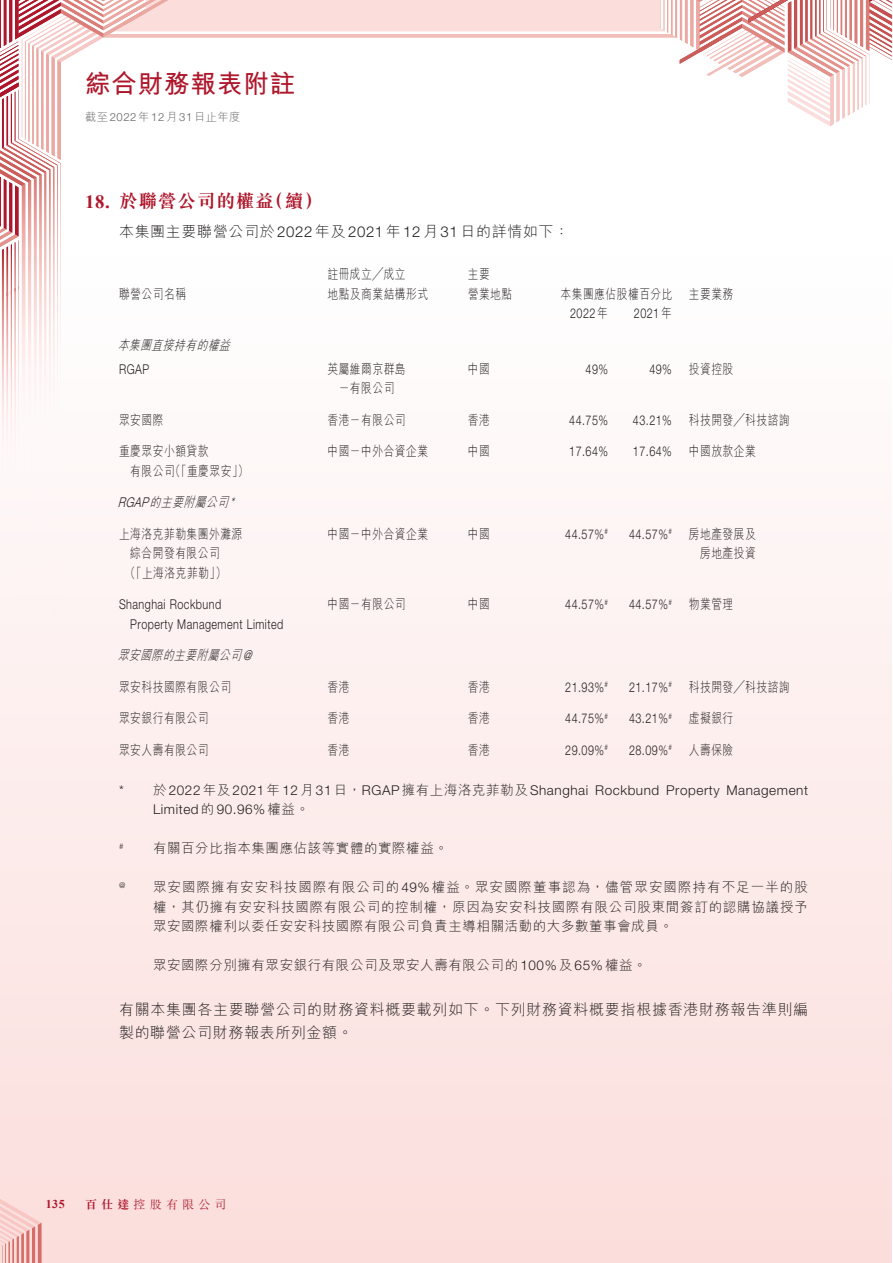
<style>
.page{position:relative;width:893px;height:1263px;background:#fff}
.page>*{position:absolute;margin:0;border:0;box-sizing:border-box;transform-origin:0 0}
.t1{font:700 25.5px "M Hei HK";letter-spacing:.035em;color:#ae172b}
._3__標題{font:700 18.75px "M Sung HK";letter-spacing:.04em;color:#ae172b}
._3__標題-2{font:700 18.75px "Times New Roman";color:#ae172b}
._1__內文{font:300 15px/22.5px "M Hei HK";letter-spacing:.045em;color:#231f20}
._2__附註內文{font:300 13.5px "M Hei HK";letter-spacing:.04em;color:#231f20;scale:.8 1}
._2__附註內文-2{font:300 13.5px "Helvetica Neue LT Std";letter-spacing:.04em;color:#231f20;scale:.8 1}
._2__附註內文-3{font:300 13.5px/19.5px "M Hei HK";letter-spacing:.04em;color:#231f20}
._2__附註內文-4{font:300 13.5px "Helvetica Neue LT Std";letter-spacing:.04em;color:#231f20}
._2__附註內文-5{font:300 13.5px "M Hei HK";letter-spacing:.075em;color:#231f20}
._2__附註內文-6{font:italic 300 13.5px "M Hei HK";color:#231f20;scale:.8 1}
.t2{font:300 12px "M Sung HK";letter-spacing:.35em;color:#ae172b}
.t3{font:700 12px "Times New Roman";color:#ae172b}
.t4{font:300 11.25px "M Hei HK";letter-spacing:.04em;color:#636366}
._2__附註內文-7{font:300 7.8px "Helvetica Neue LT Std";color:#231f20}
.s1{font-family:"Helvetica Neue LT Std"}
.s2{font-family:"M Hei HK"}
.s3{font-weight:700}
</style>
<div class="page">
<svg style="left:0;top:0;width:892px;height:256px"></svg>
<div style="left:0;top:256px;width:892px;height:1007px;background:linear-gradient(to bottom,#fefefe,#fbdedc)"></div>
<h1 class="t1" style="left:85px;top:65px;width:212px">綜合財務報表附註</h1>
<p class="t4" style="left:85px;top:111px;width:157px">截至<span class="s1">2022</span>年<span class="s1">12</span> 月<span class="s1">31</span> 日止年度</p>
<p class="_3__標題-2" style="left:85px;top:189px;width:26px">18.</p>
<p class="_3__標題" style="left:265px;top:192px;width:59px">（續(</p>
<p class="_3__標題" style="left:119px;top:192px;width:156px">於聯營公司的權益</p>
<p class="_1__內文" style="left:119px;top:220px;width:452px">本集團主要聯營公司於<span class="s1">2022</span>年及<span class="s1">2021</span>年<span class="s1">12</span> 月<span class="s1">31</span> 日的詳情如下：</p>
<p class="_2__附註內文" style="left:119px;top:287px;width:85px">聯營公司名稱</p>
<p class="_2__附註內文-6" style="left:118px;top:338px;width:146px">本集團直接持有的權益</p>
<p class="_2__附註內文-2" style="left:119px;top:361px;width:39px">RGAP</p>
<p class="_2__附註內文" style="left:119px;top:413px;width:57px">眾安國際</p>
<p class="_2__附註內文" style="left:119px;top:444px;width:113px">重慶眾安小額貸款</p>
<p class="_2__附註內文" style="left:170px;top:464px;width:100px">（「重慶眾安 (「</p>
<p class="_2__附註內文" style="left:130px;top:464px;width:57px">有限公司</p>
<p class="_2__附註內文-6" style="left:118px;top:495px;width:152px"><span class="s1">RGAP</span>的主要附屬公司<span class="s1">*</span></p>
<p class="_2__附註內文" style="left:119px;top:527px;width:156px">上海洛克菲勒集團外灘源</p>
<p class="_2__附註內文" style="left:130px;top:546px;width:113px">綜合開發有限公司</p>
<p class="_2__附註內文" style="left:125px;top:566px;width:128px">（「上海洛克菲勒 (「</p>
<p class="_2__附註內文-2" style="left:119px;top:596px;width:129px">Shanghai Rockbund</p>
<p class="_2__附註內文-2" style="left:130px;top:616px;width:193px">Property Management Limited</p>
<p class="_2__附註內文-6" style="left:118px;top:648px;width:174px">眾安國際的主要附屬公司<span class="s1">@</span></p>
<p class="_2__附註內文" style="left:119px;top:680px;width:142px">眾安科技國際有限公司</p>
<p class="_2__附註內文" style="left:119px;top:711px;width:113px">眾安銀行有限公司</p>
<p class="_2__附註內文" style="left:119px;top:743px;width:113px">眾安人壽有限公司</p>
<p class="_2__附註內文" style="left:327px;top:267px;width:99px">註冊成立╱成立</p>
<p class="_2__附註內文" style="left:327px;top:287px;width:128px">地點及商業結構形式</p>
<p class="_2__附註內文" style="left:468px;top:267px;width:29px">主要</p>
<p class="_2__附註內文" style="left:468px;top:287px;width:57px">營業地點</p>
<p class="_2__附註內文" style="left:327px;top:362px;width:99px">英屬維爾京群島</p>
<p class="_2__附註內文" style="left:468px;top:362px;width:29px">中國</p>
<p class="_2__附註內文" style="left:339px;top:381px;width:71px">－有限公司</p>
<p class="_2__附註內文" style="left:327px;top:413px;width:99px">香港－有限公司</p>
<p class="_2__附註內文" style="left:468px;top:413px;width:29px">香港</p>
<p class="_2__附註內文" style="left:327px;top:444px;width:128px">中國－中外合資企業</p>
<p class="_2__附註內文" style="left:468px;top:444px;width:29px">中國</p>
<p class="_2__附註內文" style="left:327px;top:527px;width:128px">中國－中外合資企業</p>
<p class="_2__附註內文" style="left:468px;top:527px;width:29px">中國</p>
<p class="_2__附註內文" style="left:327px;top:597px;width:99px">中國－有限公司</p>
<p class="_2__附註內文" style="left:468px;top:597px;width:29px">中國</p>
<p class="_2__附註內文" style="left:327px;top:680px;width:29px">香港</p>
<p class="_2__附註內文" style="left:468px;top:680px;width:29px">香港</p>
<p class="_2__附註內文" style="left:327px;top:711px;width:29px">香港</p>
<p class="_2__附註內文" style="left:468px;top:711px;width:29px">香港</p>
<p class="_2__附註內文" style="left:327px;top:743px;width:29px">香港</p>
<p class="_2__附註內文" style="left:468px;top:743px;width:29px">香港</p>
<p class="_2__附註內文" style="left:561px;top:287px;width:142px">本集團應佔股權百分比</p>
<p class="_2__附註內文" style="left:689px;top:287px;width:57px">主要業務</p>
<p class="_2__附註內文-2" style="left:570px;top:305px;width:49px">2022<span class="s2">年</span></p>
<p class="_2__附註內文-2" style="left:634px;top:305px;width:49px">2021 <span class="s2">年</span></p>
<p class="_2__附註內文-2" style="left:586px;top:361px;width:30px">49%</p>
<p class="_2__附註內文-2" style="left:649px;top:361px;width:30px">49%</p>
<p class="_2__附註內文" style="left:689px;top:362px;width:57px">投資控股</p>
<p class="_2__附註內文-2" style="left:569px;top:412px;width:50px">44.75%</p>
<p class="_2__附註內文-2" style="left:633px;top:412px;width:50px">43.21%</p>
<p class="_2__附註內文" style="left:689px;top:413px;width:128px">科技開發╱科技諮詢</p>
<p class="_2__附註內文-2" style="left:569px;top:443px;width:50px">17.64%</p>
<p class="_2__附註內文-2" style="left:633px;top:443px;width:50px">17.64%</p>
<p class="_2__附註內文" style="left:689px;top:444px;width:85px">中國放款企業</p>
<p class="_2__附註內文-2" style="left:565px;top:526px;width:55px">44.57%<sup>#</sup></p>
<p class="_2__附註內文-2" style="left:565px;top:596px;width:55px">44.57%<sup>#</sup></p>
<p class="_2__附註內文-2" style="left:629px;top:526px;width:55px">44.57%<sup>#</sup></p>
<p class="_2__附註內文-2" style="left:629px;top:596px;width:55px">44.57%<sup>#</sup></p>
<p class="_2__附註內文" style="left:689px;top:527px;width:85px">房地產發展及</p>
<p class="_2__附註內文" style="left:700px;top:546px;width:71px">房地產投資</p>
<p class="_2__附註內文" style="left:689px;top:597px;width:57px">物業管理</p>
<p class="_2__附註內文-2" style="left:565px;top:679px;width:55px">21.93%<sup>#</sup></p>
<p class="_2__附註內文-2" style="left:629px;top:679px;width:55px">21.17%<sup>#</sup></p>
<p class="_2__附註內文" style="left:689px;top:680px;width:128px">科技開發╱科技諮詢</p>
<p class="_2__附註內文-2" style="left:565px;top:710px;width:55px">44.75%<sup>#</sup></p>
<p class="_2__附註內文-2" style="left:629px;top:710px;width:55px">43.21%<sup>#</sup></p>
<p class="_2__附註內文" style="left:689px;top:711px;width:57px">虛擬銀行</p>
<p class="_2__附註內文-2" style="left:565px;top:742px;width:55px">29.09%<sup>#</sup></p>
<p class="_2__附註內文-2" style="left:629px;top:742px;width:55px">28.09%<sup>#</sup></p>
<p class="_2__附註內文" style="left:689px;top:743px;width:57px">人壽保險</p>
<p class="_2__附註內文-4" style="left:119px;top:782px;width:6px">*</p>
<p class="_2__附註內文-7" style="left:119px;top:841px;width:6px">#</p>
<p class="_2__附註內文-7" style="left:119px;top:880px;width:8px">@</p>
<p class="_2__附註內文-4" style="left:153px;top:782px;width:437px"><span class="s2">於</span>2022 <span class="s2">年及</span>2021<span class="s2">年</span>12 <span class="s2">月</span>31 <span class="s2">日，</span>RGAP<span class="s2">擁有上海洛克菲勒及</span>Shanghai</p>
<p class="_2__附註內文-4" style="left:153px;top:801px;width:158px">Limited<span class="s2">的</span>90.96% <span class="s2">權益。</span></p>
<p class="_2__附註內文-3" style="left:153px;top:838px;width:296px">有關百分比指本集團應佔該等實體的實際權益。</p>
<p class="_2__附註內文-4" style="left:595px;top:782px;width:66px">Rockbund</p>
<p class="_2__附註內文-4" style="left:666px;top:782px;width:55px">Property</p>
<p class="_2__附註內文-4" style="left:726px;top:782px;width:83px">Management</p>
<p class="_2__附註內文-5" style="left:153px;top:880px;width:656px">眾安國際擁有安安科技國際有限公司的<span class="s1">49%</span>權益。眾安國際董事認為，儘管眾安國際持有不足一半的股</p>
<p class="_2__附註內文-3" style="left:153px;top:897px;width:656px">權，其仍擁有安安科技國際有限公司的控制權，原因為安安科技國際有限公司股東間簽訂的認購協議授予眾安國際權利以委任安安科技國際有限公司負責主導相關活動的大多數董事會成員。</p>
<p class="_2__附註內文-3" style="left:153px;top:955px;width:495px">眾安國際分別擁有眾安銀行有限公司及眾安人壽有限公司的<span class="s1">100%</span>及<span class="s1">65%</span> 權益。</p>
<p class="_1__內文" style="left:119px;top:998px;width:690px">有關本集團各主要聯營公司的財務資料概要載列如下。下列財務資料概要指根據香港財務報告準則編製的聯營公司財務報表所列金額。</p>
<p class="t3" style="left:46px;top:1196px;width:20px">135</p>
<p class="t2" style="left:85px;top:1196px;width:143px"><span class="s3">百仕達</span>控股有限公司</p>
</div>
